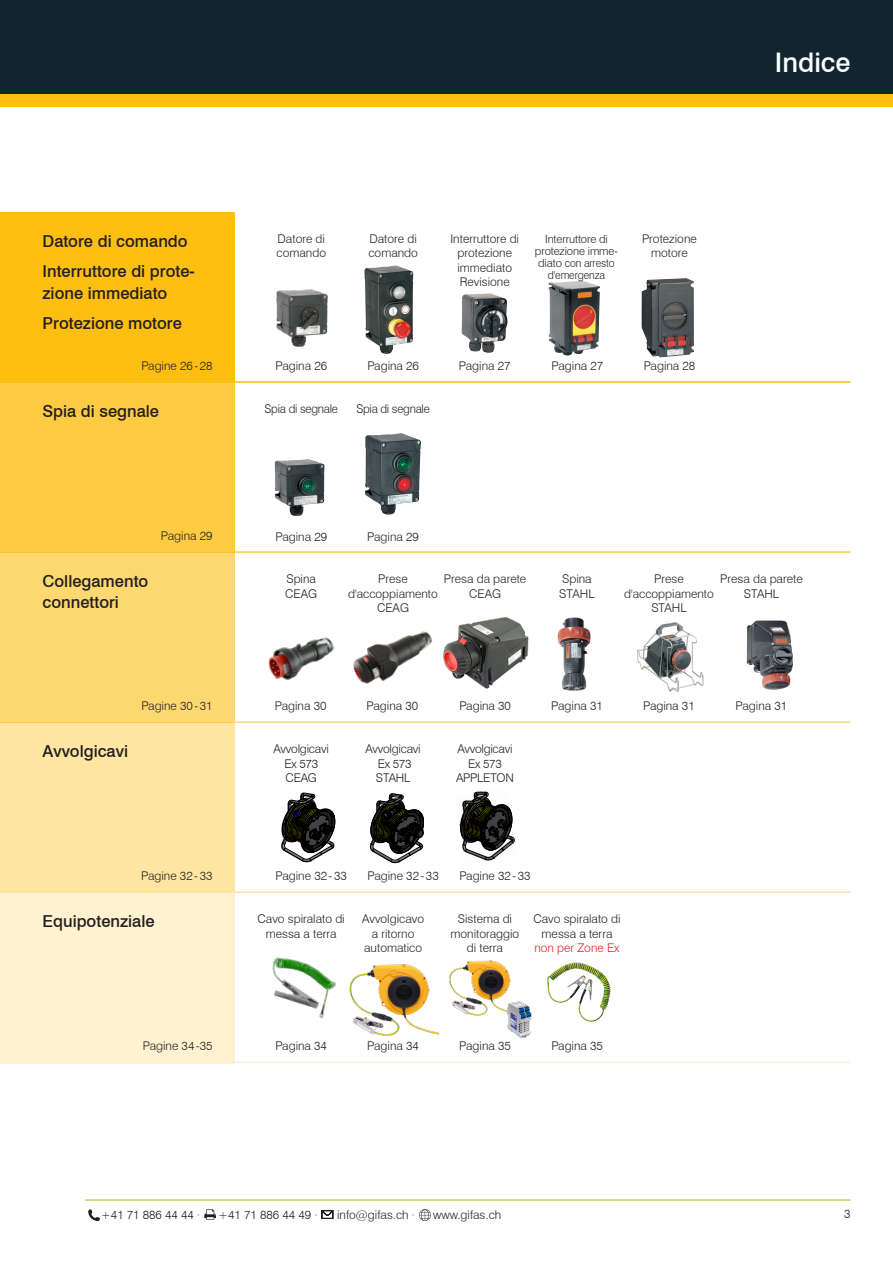
<style>
.page{position:relative;width:893px;height:1263px;background:#fff}
.page>*{position:absolute;margin:0;border:0;box-sizing:border-box;transform-origin:0 0}
.t1{font:500 27px "Swiss 721 BT";color:#fff}
.t2{font:500 16.5px/30.2px "Swiss 721 BT";color:#231f20}
.t3{font:300 12px/14.4px "Swiss 721 BT";color:#231f20;text-align:center}
.t4{font:300 12px/14.4px "Swiss 721 BT";letter-spacing:-.02em;color:#231f20;text-align:center}
.t5{font:300 12px "Swiss 721 BT";letter-spacing:-.02em;color:#231f20;scale:.96 1}
.t6{font:300 12px "Swiss 721 BT";color:#ee1d23}
.t7{font:300 11.25px/12px "Swiss 721 BT";letter-spacing:-.01em;color:#231f20;text-align:center}
</style>
<div class="page">
<div style="left:0;top:213px;width:235px;height:170px;background:#fdbe12"></div>
<div style="left:0;top:383px;width:235px;height:170px;background:#fdcb41"></div>
<div style="left:0;top:553px;width:235px;height:170px;background:#fdd870"></div>
<div style="left:0;top:723px;width:235px;height:170px;background:#fee5a1"></div>
<div style="left:0;top:893px;width:235px;height:170px;background:#fef2d0"></div>
<hr style="left:235px;top:381px;width:615px;height:2px;background:#fdbe12">
<hr style="left:235px;top:551px;width:615px;height:2px;background:#fec94d">
<hr style="left:235px;top:721px;width:615px;height:2px;background:#fed57c">
<hr style="left:235px;top:891px;width:615px;height:2px;background:#ffe1a5">
<hr style="left:235px;top:1061px;width:615px;height:2px;background:#fef0d0">
<div style="left:0;top:94px;width:893px;height:13px;background:#fdbe12"></div>
<div style="left:0;top:0;width:893px;height:94px;background:#112530"></div>
<hr style="left:85px;top:1199px;width:765px;height:2px;background:#bbd76a">
<svg style="left:88px;top:1209px;width:12px;height:12px"></svg>
<svg style="left:204px;top:1209px;width:12px;height:11px"></svg>
<svg style="left:322px;top:1210px;width:11px;height:9px"></svg>
<svg style="left:419px;top:1209px;width:12px;height:12px"></svg>
<img style="left:275px;top:459px;width:50px;height:57px">
<img style="left:462px;top:293px;width:46px;height:60px">
<img style="left:642px;top:278px;width:52px;height:80px">
<img style="left:364px;top:265px;width:49px;height:89px">
<img style="left:549px;top:280px;width:51px;height:75px">
<img style="left:365px;top:433px;width:56px;height:81px">
<img style="left:353px;top:631px;width:79px;height:53px">
<img style="left:443px;top:617px;width:86px;height:72px">
<img style="left:268px;top:637px;width:66px;height:43px">
<img style="left:637px;top:622px;width:67px;height:70px">
<img style="left:557px;top:617px;width:34px;height:73px">
<img style="left:747px;top:620px;width:46px;height:69px">
<img style="left:449px;top:960px;width:62px;height:56px">
<img style="left:349px;top:964px;width:89px;height:72px">
<img style="left:504px;top:998px;width:28px;height:40px">
<img style="left:547px;top:962px;width:64px;height:60px">
<img style="left:272px;top:957px;width:65px;height:61px">
<svg style="left:282px;top:793px;width:53px;height:69px"></svg>
<svg style="left:370px;top:794px;width:53px;height:69px"></svg>
<img style="left:459px;top:791px;width:56px;height:70px">
<svg style="left:461px;top:792px;width:53px;height:68px"></svg>
<img style="left:276px;top:289px;width:52px;height:58px">
<h1 class="t1" style="left:775px;top:46px;width:77px">Indice</h1>
<h2 class="t2" style="left:43px;top:226px;width:154px">Datore di comando<br>Interruttore di prote-</h2>
<h2 class="t2" style="left:43px;top:278px;width:141px">zione immediato<br>Protezione motore</h2>
<p class="t3" style="left:277px;top:231px;width:51px;text-align:left">Datore di comando</p>
<p class="t3" style="left:368px;top:231px;width:51px;text-align:left">Datore di comando</p>
<p class="t3" style="left:450px;top:231px;width:70px">Interruttore di protezione immediato<br>Revisione</p>
<p class="t7" style="left:535px;top:232px;width:85px">Interruttore di protezione imme&shy;diato con arresto d'emergenza</p>
<p class="t3" style="left:642px;top:231px;width:56px">Protezione motore</p>
<p class="t3" style="left:141px;top:359px;width:73px">Pagine 26-28</p>
<p class="t3" style="left:275px;top:358px;width:53px">Pagina 26</p>
<p class="t3" style="left:367px;top:358px;width:53px">Pagina 26</p>
<p class="t3" style="left:459px;top:358px;width:53px">Pagina 27</p>
<p class="t3" style="left:552px;top:358px;width:53px">Pagina 27</p>
<p class="t3" style="left:644px;top:358px;width:53px">Pagina 28</p>
<h2 class="t2" style="left:43px;top:395px;width:118px">Spia di segnale</h2>
<p class="t5" style="left:265px;top:401px;width:78px">Spia di segnale</p>
<p class="t5" style="left:356px;top:401px;width:78px">Spia di segnale</p>
<p class="t3" style="left:161px;top:529px;width:53px">Pagina 29</p>
<p class="t3" style="left:275px;top:529px;width:53px">Pagina 29</p>
<p class="t3" style="left:367px;top:529px;width:53px">Pagina 29</p>
<h2 class="t2" style="left:43px;top:570px;width:107px;line-height:21.6px">Collegamento connettori</h2>
<p class="t3" style="left:285px;top:572px;width:33px;text-align:left">Spina<br>CEAG</p>
<p class="t3" style="left:348px;top:572px;width:91px">Prese d'accoppiamento<br>CEAG</p>
<p class="t3" style="left:444px;top:572px;width:84px">Presa da parete<br>CEAG</p>
<p class="t3" style="left:559px;top:572px;width:37px;text-align:left">Spina<br>STAHL</p>
<p class="t3" style="left:624px;top:572px;width:91px">Prese d'accoppiamento<br>STAHL</p>
<p class="t3" style="left:720px;top:572px;width:84px">Presa da parete<br>STAHL</p>
<h2 class="t2" style="left:43px;top:736px;width:87px">Avvolgicavi</h2>
<p class="t3" style="left:141px;top:698px;width:73px">Pagine 30-31</p>
<p class="t3" style="left:275px;top:698px;width:53px">Pagina 30</p>
<p class="t3" style="left:367px;top:698px;width:53px">Pagina 30</p>
<p class="t3" style="left:459px;top:698px;width:53px">Pagina 30</p>
<p class="t3" style="left:551px;top:698px;width:53px">Pagina 31</p>
<p class="t3" style="left:643px;top:698px;width:53px">Pagina 31</p>
<p class="t3" style="left:736px;top:698px;width:53px">Pagina 31</p>
<p class="t4" style="left:274px;top:742px;width:57px">Avvolgicavi<br>Ex 573<br>CEAG</p>
<p class="t4" style="left:366px;top:742px;width:57px">Avvolgicavi<br>Ex 573<br>STAHL</p>
<p class="t4" style="left:456px;top:742px;width:59px">Avvolgicavi<br>Ex 573<br>APPLETON</p>
<p class="t3" style="left:141px;top:868px;width:73px">Pagine 32-33</p>
<p class="t3" style="left:276px;top:869px;width:73px">Pagine 32-33</p>
<p class="t3" style="left:367px;top:869px;width:73px">Pagine 32-33</p>
<p class="t3" style="left:459px;top:869px;width:73px">Pagine 32-33</p>
<h2 class="t2" style="left:43px;top:906px;width:114px">Equipotenziale</h2>
<p class="t3" style="left:143px;top:1039px;width:71px">Pagine 34-35</p>
<p class="t3" style="left:258px;top:912px;width:89px">Cavo spiralato di messa a terra</p>
<p class="t3" style="left:533px;top:912px;width:89px">Cavo spiralato di messa a terra</p>
<p class="t6" style="left:534px;top:941px;width:87px">non per Zone Ex</p>
<p class="t3" style="left:451px;top:912px;width:70px">Sistema di monitoraggio di terra</p>
<p class="t3" style="left:362px;top:912px;width:63px">Avvolgicavo a ritorno automatico</p>
<p class="t3" style="left:275px;top:1038px;width:53px">Pagina 34</p>
<p class="t3" style="left:367px;top:1039px;width:53px">Pagina 34</p>
<p class="t3" style="left:459px;top:1038px;width:53px">Pagina 35</p>
<p class="t3" style="left:551px;top:1038px;width:53px">Pagina 35</p>
<p class="t3" style="left:101px;top:1207px;width:101px">+41 71 886 44 44 ·</p>
<p class="t3" style="left:218px;top:1207px;width:101px">+41 71 886 44 49 ·</p>
<p class="t3" style="left:337px;top:1207px;width:80px">info@gifas.ch ·</p>
<p class="t3" style="left:433px;top:1207px;width:70px">www.gifas.ch</p>
<p class="t3" style="left:844px;top:1207px;width:8px">3</p>
</div>
